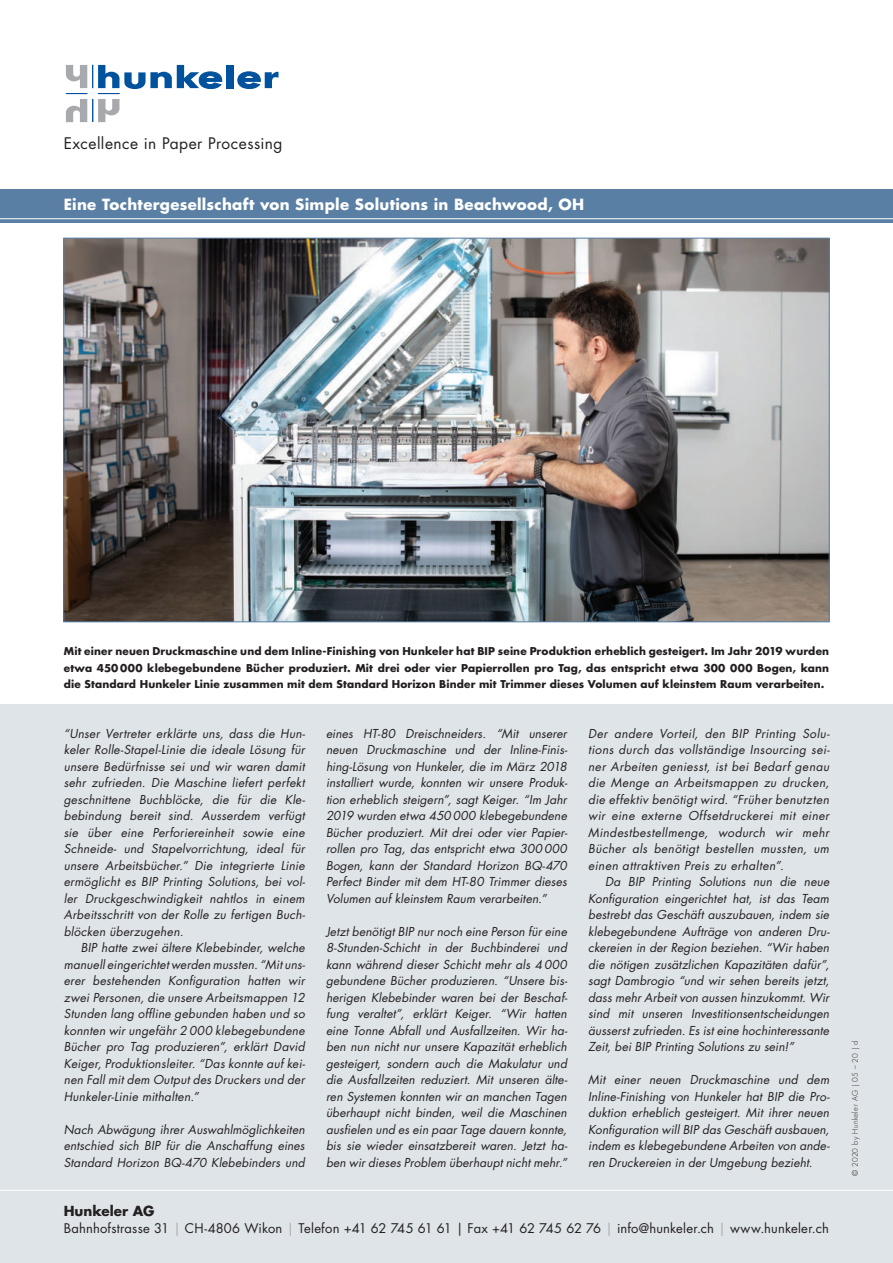
<style>
.page{position:relative;width:893px;height:1263px;background:#fff}
.page>*{position:absolute;margin:0;border:0;box-sizing:border-box;transform-origin:0 0}
.t1{font:15.6px "Futura LT Pro";letter-spacing:.03em;color:#231f20}
.t2{font:700 15px "Futura LT Pro";letter-spacing:.02em;color:#fff}
.t3{font:700 13.5px "Futura LT Pro";color:#231f20}
.t4{font:12.9px "Futura LT Pro";letter-spacing:.015em;color:#231f20}
.t5{font:italic 12px/16.5px "Futura LT Pro";letter-spacing:.01em;color:#231f20;text-align:justify}
.t6{font:700 10.5px/16.5px "Futura LT Pro";letter-spacing:.015em;color:#231f20;text-align:justify}
.t7{font:300 7.5px "Futura LT Pro";letter-spacing:.04em;color:#231f20}
.s1{color:#a8a9ad}
</style>
<div class="page">
<div style="left:0;top:705px;width:893px;height:558px;background:#dfe4e8"></div>
<div style="left:226px;top:65px;width:7px;height:23px;background:#01529c"></div>
<svg style="left:66px;top:65px;width:156px;height:57px"></svg>
<svg style="left:237px;top:72px;width:42px;height:17px"></svg>
<div style="left:0;top:189px;width:893px;height:33px;background:#5a7fa4"></div>
<hr style="left:0;top:218px;width:893px;height:1px;background:#fff">
<img style="left:65px;top:240px;width:763px;height:380px">
<hr style="left:0;top:1190px;width:893px;height:1px;background:#fff">
<h1 class="t1" style="left:64px;top:136px;width:220px">Excellence in Paper Processing</h1>
<p class="t2" style="left:64px;top:197px;width:522px">Eine Tochtergesellschaft von Simple Solutions in Beachwood, OH</p>
<p class="t6" style="left:64px;top:644px;width:767px">Mit einer neuen Druckmaschine und dem Inline-Finishing von Hunkeler hat BIP seine Produktion erheblich gesteigert. Im Jahr 2019 wurden etwa 450 000 klebegebundene Bücher produziert. Mit drei oder vier Papierrollen pro Tag, das entspricht etwa 300 000 Bogen, kann die Standard Hunkeler Linie zusammen mit dem Standard Horizon Binder mit Trimmer dieses Volumen auf kleinstem Raum verarbeiten.</p>
<p class="t5" style="left:64px;top:726px;width:243px">“Unser Vertreter erklärte uns, dass die Hun&shy;keler Rolle-Stapel-Linie die ideale Lösung für unsere Bedürfnisse sei und wir waren damit sehr zufrieden. Die Maschine liefert perfekt geschnittene Buchblöcke, die für die Kle&shy;bebindung bereit sind. Ausserdem verfügt sie über eine Perforiereinheit sowie eine Schneide- und Stapelvorrichtung, ideal für unsere Arbeitsbücher.” Die integrierte Linie ermöglicht es BIP Printing Solutions, bei vol&shy;ler Druckgeschwindigkeit nahtlos in einem Arbeitsschritt von der Rolle zu fertigen Buch&shy;blöcken überzugehen.</p>
<p class="t5" style="left:64px;top:940px;width:243px;text-indent:17px">BIP hatte zwei ältere Klebebinder, welche manuell eingerichtet werden mussten. “Mit uns&shy;erer bestehenden Konfiguration hatten wir zwei Personen, die unsere Arbeitsmappen 12<br>Stunden lang offline gebunden haben und so konnten wir ungefähr 2 000 klebegebundene Bücher pro Tag produzieren”, erklärt David Keiger, Produktionsleiter. “Das konnte auf kei&shy;nen Fall mit dem Output des Druckers und der Hunkeler-Linie mithalten.”</p>
<p class="t5" style="left:64px;top:1122px;width:242px">Nach Abwägung ihrer Auswahlmöglichkeiten entschied sich BIP für die Anschaffung eines Standard Horizon BQ-470 Klebebinders und</p>
<p class="t5" style="left:326px;top:726px;width:243px">eines HT-80 Dreischneiders. “Mit unserer neuen Druckmaschine und der Inline-Finis&shy;hing-Lösung von Hunkeler, die im März 2018 installiert wurde, konnten wir unsere Produk&shy;tion erheblich steigern”, sagt Keiger. “Im Jahr 2019 wurden etwa 450 000 klebegebundene Bücher produziert. Mit drei oder vier Papier&shy;rollen pro Tag, das entspricht etwa 300 000<br>Bogen, kann der Standard Horizon BQ-470<br>Perfect Binder mit dem HT-80 Trimmer dieses Volumen auf kleinstem Raum verarbeiten.”</p>
<p class="t5" style="left:326px;top:924px;width:243px">Jetzt benötigt BIP nur noch eine Person für eine 8-Stunden-Schicht in der Buchbinderei und kann während dieser Schicht mehr als 4 000 gebundene Bücher produzieren. “Unsere bis&shy;herigen Klebebinder waren bei der Beschaf&shy;fung veraltet”, erklärt Keiger. “Wir hatten eine Tonne Abfall und Ausfallzeiten. Wir ha&shy;ben nun nicht nur unsere Kapazität erheblich gesteigert, sondern auch die Makulatur und die Ausfallzeiten reduziert. Mit unseren älte&shy;ren Systemen konnten wir an manchen Tagen überhaupt nicht binden, weil die Maschinen ausfielen und es ein paar Tage dauern konnte, bis sie wieder einsatzbereit waren. Jetzt ha&shy;ben wir dieses Problem überhaupt nicht mehr.”</p>
<p class="t5" style="left:588px;top:726px;width:243px">Der andere Vorteil, den BIP Printing Solu&shy;tions durch das vollständige Insourcing sei&shy;ner Arbeiten geniesst, ist bei Bedarf genau die Menge an Arbeitsmappen zu drucken, die effektiv benötigt wird. “Früher benutzten wir eine externe Offsetdruckerei mit einer Mindestbestellmenge, wodurch wir mehr Bücher als benötigt bestellen mussten, um einen attraktiven Preis zu erhalten”.</p>
<p class="t5" style="left:588px;top:874px;width:243px;text-indent:17px">Da BIP Printing Solutions nun die neue Konfiguration eingerichtet hat, ist das Team bestrebt das Geschäft auszubauen, indem sie klebegebundene Aufträge von anderen Dru&shy;ckereien in der Region beziehen. “Wir haben die nötigen zusätzlichen Kapazitäten dafür”, sagt Dambrogio “und wir sehen bereits jetzt, dass mehr Arbeit von aussen hinzukommt. Wir sind mit unseren Investitionsentscheidungen äusserst zufrieden. Es ist eine hochinteressante Zeit, bei BIP Printing Solutions zu sein!”</p>
<p class="t5" style="left:588px;top:1072px;width:243px">Mit einer neuen Druckmaschine und dem Inline-Finishing von Hunkeler hat BIP die Pro&shy;duktion erheblich gesteigert. Mit ihrer neuen Konfiguration will BIP das Geschäft ausbauen, indem es klebegebundene Arbeiten von ande&shy;ren Druckereien in der Umgebung bezieht.</p>
<p class="t3" style="left:64px;top:1205px;width:92px">Hunkeler AG</p>
<p class="t4" style="left:64px;top:1222px;width:767px">Bahnhofstrasse 31 <span class="s1">|</span> CH-4806 Wikon <span class="s1">|</span> Telefon +41 62 745 61 61 | Fax +41 62 745 62 76 <span class="s1">|</span> info@hunkeler.ch <span class="s1">|</span> www.hunkeler.ch</p>
<p class="t7" style="left:852px;top:1176px;width:137px;rotate:-90deg">© 2020 by Hunkeler AG | 05 – 20 | d</p>
</div>
